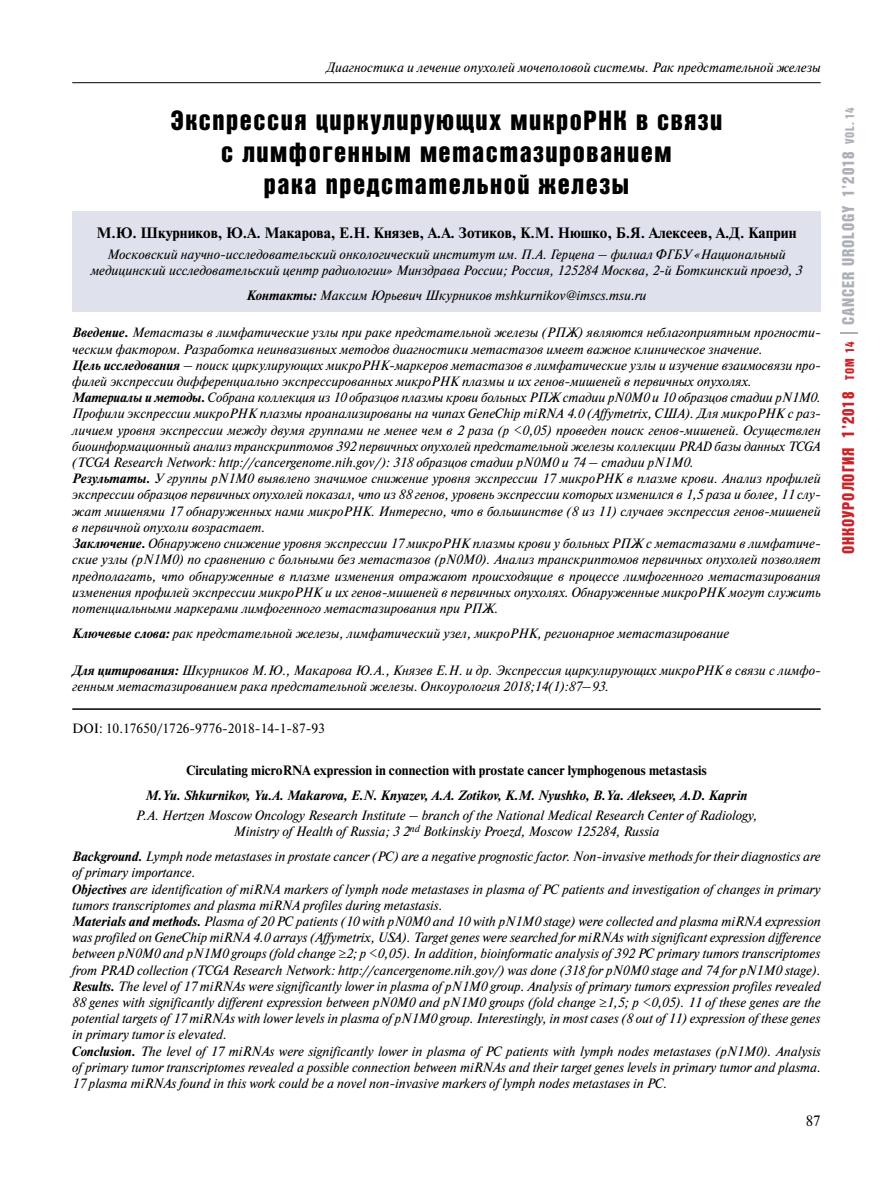
<style>
.page{position:relative;width:893px;height:1191px;background:#fff}
.page>*{position:absolute;margin:0;border:0;box-sizing:border-box;transform-origin:0 0}
.t1{font:27px/32.4px "Bastion Kontrast Alt C";letter-spacing:.055em;color:#000;text-align:center}
.t2{font:16.5px "Bastion Kontrast Alt C";letter-spacing:.05em;color:#adb0ba}
.t3{font:700 15px "Newton C";color:#000}
.t4{font:15px "Newton C";color:#000}
.t5{font:italic 13.5px/16.2px "Newton C";color:#000}
.t6{font:italic 700 13.5px "Newton C";color:#000}
.t7{font:700 13.5px "Newton C";color:#000}
.t8{font:13.5px "Newton C";color:#000}
.s1{font-weight:700}
.s2{color:#c9242b}
.s3{font-size:17.1px;color:#c9242b}
.s4{font-size:12.3px;color:#c9242b}
.s5{font-size:12.3px}
</style>
<div class="page">
<hr style="left:72px;top:82px;width:749px;height:1px;background:#000">
<svg style="left:840px;top:332px;width:18px;height:1px"></svg>
<div style="left:72px;top:211px;width:749px;height:101px;background:#dfe1ec"></div>
<hr style="left:72px;top:708px;width:749px;height:2px;background:#000">
<p class="t5" style="left:326px;top:59px;width:496px">Диагностика и лечение опухолей мочеполовой системы. Рак предстательной железы</p>
<h1 class="t1" style="left:170px;top:104px;width:553px">Экспрессия циркулирующих микроРНК в связи с лимфогенным метастазированием<br>рака предстательной железы</h1>
<p class="t3" style="left:96px;top:224px;width:702px">М.Ю. Шкурников, Ю.А. Макарова, Е.Н. Князев, А.А. Зотиков, К.М. Нюшко, Б.Я. Алексеев, А.Д. Каприн</p>
<p class="t5" style="left:91px;top:246px;width:713px;text-align:center">Московский научно-исследовательский онкологический институт им. П.А. Герцена – филиал ФГБУ «Национальный медицинский исследовательский центр радиологии» Минздрава России; Россия, 125284 Москва, 2-й Боткинский проезд, 3</p>
<p class="t5" style="left:246px;top:287px;width:402px"><span class="s1">Контакты:</span> Максим Юрьевич Шкурников mshkurnikov@imscs.msu.ru</p>
<p class="t5" style="left:72px;top:325px;width:750px"><span class="s1">Введение.</span> Метастазы в лимфатические узлы при раке предстательной железы (РПЖ) являются неблагоприятным прогности&shy;ческим фактором. Разработка неинвазивных методов диагностики метастазов имеет важное клиническое значение.<br><span class="s1">Цель исследования</span> – поиск циркулирующих микроРНК-маркеров метастазов в лимфатические узлы и изучение взаимосвязи про&shy;филей экспрессии дифференциально экспрессированных микроРНК плазмы и их генов-мишеней в первичных опухолях.<br><span class="s1">Материалы и методы.</span> Собрана коллекция из 10 образцов плазмы крови больных РПЖ стадии pN0M0 и 10 образцов стадии pN1M0.<br>Профили экспрессии микроРНК плазмы проанализированы на чипах GeneChip miRNA 4.0 (Affymetrix, США). Для микроРНК с раз&shy;личием уровня экспрессии между двумя группами не менее чем в 2 раза (p &lt;0,05) проведен поиск генов-мишеней. Осуществлен биоинформационный анализ транскриптомов 392 первичных опухолей предстательной железы коллекции PRAD базы данных TCGA (ТCGA Research Network: http://cancergenome.nih.gov/): 318 образцов стадии pN0M0 и 74 – стадии pN1M0.<br><span class="s1">Результаты.</span> У группы pN1M0 выявлено значимое снижение уровня экспрессии 17 микроРНК в плазме крови. Анализ профилей экспрессии образцов первичных опухолей показал, что из 88 генов, уровень экспрессии которых изменился в 1,5 раза и более, 11 слу&shy;жат мишенями 17 обнаруженных нами микроРНК. Интересно, что в большинстве (8 из 11) случаев экспрессия генов-мишеней в первичной опухоли возрастает.<br><span class="s1">Заключение.</span> Обнаружено снижение уровня экспрессии 17 микроРНК плазмы крови у больных РПЖ с метастазами в лимфатиче&shy;ские узлы (pN1M0) по сравнению с больными без метастазов (pN0M0). Анализ транскриптомов первичных опухолей позволяет предполагать, что обнаруженные в плазме изменения отражают происходящие в процессе лимфогенного метастазирования изменения профилей экспрессии микроРНК и их генов-мишеней в первичных опухолях. Обнаруженные микроРНК могут служить потенциальными маркерами лимфогенного метастазирования при РПЖ.</p>
<p class="t5" style="left:72px;top:625px;width:658px"><span class="s1">Ключевые слова:</span> рак предстательной железы, лимфатический узел, микроРНК, регионарное метастазирование</p>
<p class="t5" style="left:72px;top:662px;width:750px"><span class="s1">Для цитирования:</span> Шкурников М.Ю., Макарова Ю.А., Князев Е.Н. и др. Экспрессия циркулирующих микроРНК в связи с лимфо&shy;генным метастазированием рака предстательной железы. Онкоурология 2018;14(1):87–93.</p>
<p class="t8" style="left:72px;top:721px;width:254px">DOI: 10.17650/1726‑9776‑2018‑14‑1‑87-93</p>
<p class="t7" style="left:186px;top:763px;width:522px">Circulating microRNA expression in connection with prostate cancer lymphogenous metastasis</p>
<p class="t6" style="left:146px;top:788px;width:603px">M.Yu. Shkurnikov, Yu.A. Makarova, E.N. Knyazev, A.A. Zotikov, K.M. Nyushko, B.Ya. Alekseev, A.D. Kaprin</p>
<p class="t5" style="left:136px;top:807px;width:623px;text-align:center">P.A. Hertzen Moscow Oncology Research Institute – branch of the National Medical Research Center of Radiology,<br>Ministry of Health of Russia; 3 2<sup>nd</sup> Botkinskiy Proezd, Moscow 125284, Russia</p>
<p class="t5" style="left:72px;top:848px;width:750px"><span class="s1">Background.</span> Lymph node metastases in prostate cancer (PC) are a negative prognostic factor. Non-invasive methods for their diagnostics are of primary importance.<br><span class="s1">Objectives</span> are identification of miRNA markers of lymph node metastases in plasma of PC patients and investigation of changes in primary tumors transcriptomes and plasma miRNA profiles during metastasis.<br><span class="s1">Materials and methods.</span> Plasma of 20 PC patients (10 with pN0M0 and 10 with pN1M0 stage) were collected and plasma miRNA expression was profiled on GeneChip miRNA 4.0 arrays (Affymetrix, USA). Target genes were searched for miRNAs with significant expression difference between pN0M0 and pN1M0 groups (fold change ≥2; p &lt;0,05). In addition, bioinformatic analysis of 392 PC primary tumors transcriptomes from PRAD collection (ТCGA Research Network: http://cancergenome.nih.gov/) was done (318 for pN0M0 stage and 74 for pN1M0 stage).<br><span class="s1">Results.</span> The level of 17 miRNAs were significantly lower in plasma of pN1M0 group. Analysis of primary tumors expression profiles revealed 88 genes with significantly different expression between pN0M0 and pN1M0 groups (fold change ≥1,5; p &lt;0,05). 11 of these genes are the potential targets of 17 miRNAs with lower levels in plasma of pN1M0 group. Interestingly, in most cases (8 out of 11) expression of these genes in primary tumor is elevated.<br><span class="s1">Conclusion.</span> The level of 17 miRNAs were significantly lower in plasma of PC patients with lymph nodes metastases (pN1M0). Analysis of primary tumor transcriptomes revealed a possible connection between miRNAs and their target genes levels in primary tumor and plasma.<br>17 plasma miRNAs found in this work could be a novel non-invasive markers of lymph nodes metastases in PC.</p>
<p class="t4" style="left:806px;top:1113px;width:17px">87</p>
<p class="t2" style="left:840px;top:554px;width:448px;rotate:-90deg"><span class="s2">ОНКОУРОЛОГИЯ</span> <span class="s3">1</span><span class="s2">’2018</span> <span class="s4">ТОМ 14</span> CANCER UROLOGY 1’2018 <span class="s5">VOL. 14</span></p>
</div>
